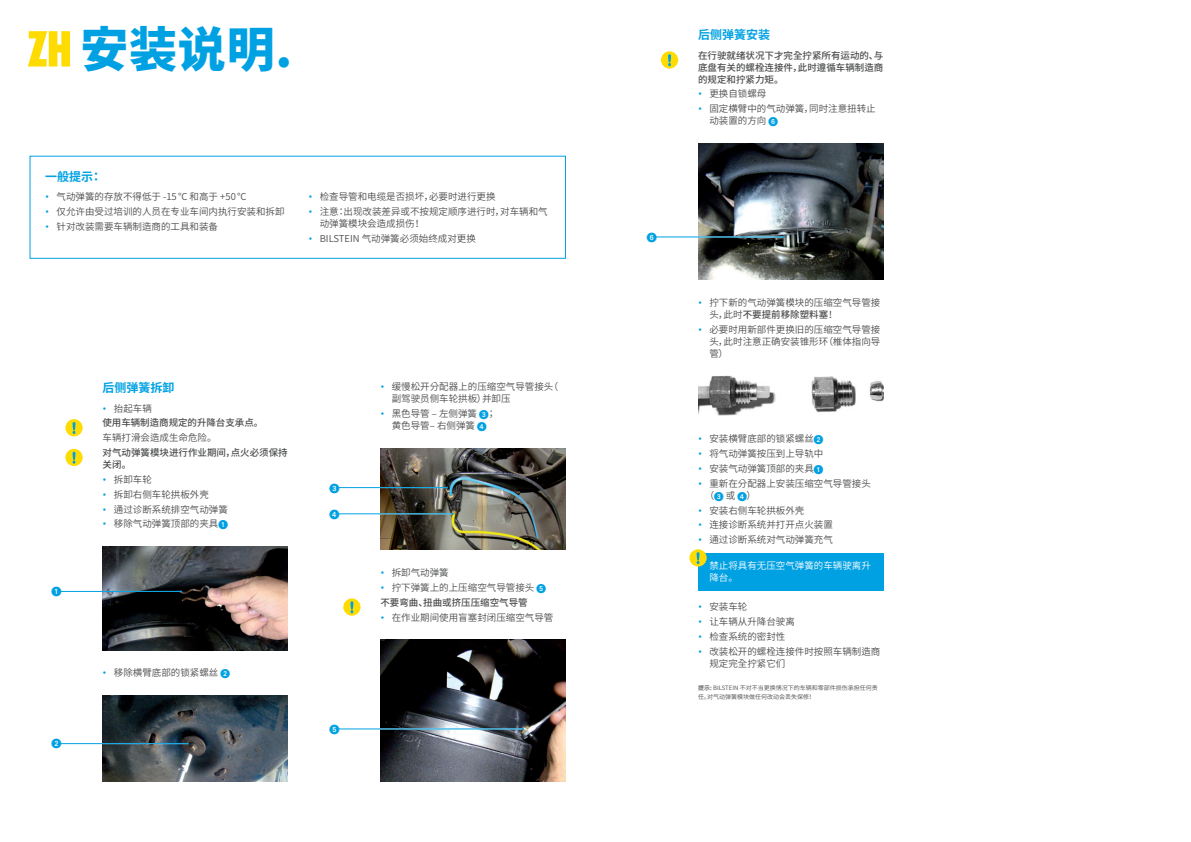
<style>
.page{position:relative;width:1191px;height:842px;background:#fff}
.page>*{position:absolute;margin:0;border:0;box-sizing:border-box;transform-origin:0 0}
.t1{font:900 48px "Noto Sans CJ Kkr";color:#00a1e3}
.t2{font:700 12px "Noto Sans CJ Kkr";color:#00a1e3}
.t3{font:10px "European Pi One";color:#00a1e3}
.t4{font:600 9.5px/12px "Noto Sans CJ Kkr";color:#4b4c4d}
.t5{font:500 9.5px/12px "Noto Sans CJ Kkr";color:#4b4c4d}
.t6{font:600 9.5px/12px "Noto Sans CJ Kkr";color:#fff}
.t7{font:600 6px/9px "Noto Sans CJ Kkr";color:#4b4c4d}
.s1{font-family:"Prenton RP Ultra Cond";font-weight:700;font-size:52px;color:#ffdc01}
.s2{font-family:"TK Type";font-weight:400;color:#00a1e3}
.s3{font-weight:600}
.s4{font-family:"European Pi One";font-weight:400;color:#00a1e3}
.s5{font-weight:500}
</style>
<div class="page">
<div style="left:698px;top:553px;width:185px;height:37px;background:#00a1e3"></div>
<div style="left:689px;top:549px;width:17px;height:17px;background:#ffdc01;border-radius:50%"></div>
<svg style="left:696px;top:552px;width:3px;height:12px"></svg>
<div style="left:65px;top:419px;width:18px;height:17px;background:#ffdc01;border-radius:50%"></div>
<svg style="left:72px;top:422px;width:4px;height:12px"></svg>
<div style="left:65px;top:449px;width:18px;height:17px;background:#ffdc01;border-radius:50%"></div>
<svg style="left:72px;top:452px;width:4px;height:12px"></svg>
<img style="left:103px;top:546px;width:185px;height:104px">
<hr style="left:59px;top:591px;width:122px;height:1px;background:#00a1e3">
<img style="left:103px;top:695px;width:185px;height:86px">
<hr style="left:59px;top:743px;width:129px;height:1px;background:#00a1e3">
<img style="left:380px;top:448px;width:186px;height:102px">
<hr style="left:337px;top:513px;width:115px;height:1px;background:#fff">
<hr style="left:337px;top:487px;width:110px;height:1px;background:#00a1e3">
<hr style="left:337px;top:514px;width:116px;height:1px;background:#00a1e3">
<div style="left:343px;top:598px;width:17px;height:18px;background:#ffdc01;border-radius:50%"></div>
<svg style="left:350px;top:601px;width:3px;height:12px"></svg>
<img style="left:380px;top:639px;width:186px;height:142px">
<hr style="left:337px;top:728px;width:185px;height:1px;background:#fff">
<hr style="left:337px;top:729px;width:186px;height:1px;background:#00a1e3">
<div style="left:661px;top:51px;width:17px;height:18px;background:#ffdc01;border-radius:50%"></div>
<svg style="left:668px;top:54px;width:3px;height:12px"></svg>
<img style="left:698px;top:143px;width:185px;height:137px">
<hr style="left:654px;top:236px;width:129px;height:1px;background:#fff">
<hr style="left:654px;top:237px;width:129px;height:1px;background:#00a1e3">
<img style="left:698px;top:376px;width:185px;height:40px">
<div style="left:30px;top:156px;width:536px;height:103px;border:1px solid #00a1e3"></div>
<h1 class="t1" style="left:29px;top:22px;width:265px"><span class="s1">ZH</span> 安装说明.</h1>
<p class="t2" style="left:45px;top:170px;width:58px">一般提示：</p>
<p class="t4" style="left:45px;top:191px;width:203px"><span class="s2">•</span> 气动弹簧的存放不得低于 -15°C 和高于 +50°C</p>
<p class="t4" style="left:45px;top:206px;width:241px"><span class="s2">•</span> 仅允许由受过培训的人员在专业车间内执行安装和拆卸</p>
<p class="t4" style="left:45px;top:221px;width:174px"><span class="s2">•</span> 针对改装需要车辆制造商的工具和装备</p>
<p class="t4" style="left:308px;top:191px;width:189px"><span class="s2">•</span> 检查导管和电缆是否损坏，必要时进行更换</p>
<p class="t4" style="left:320px;top:206px;width:229px;text-indent:-11px"><span class="s2">•</span> 注意：出现改装差异或不按规定顺序进行时，对车辆和气动弹簧模块会造成损伤！</p>
<p class="t4" style="left:308px;top:233px;width:169px"><span class="s2">•</span> BILSTEIN 气动弹簧必须始终成对更换</p>
<p class="t3" style="left:51px;top:586px;width:11px">1</p>
<p class="t3" style="left:51px;top:738px;width:11px">2</p>
<p class="t2" style="left:103px;top:381px;width:73px">后侧弹簧拆卸</p>
<p class="t5" style="left:102px;top:401px;width:162px;line-height:14.8px"><span class="s2">•</span> <span class="s3">抬起车辆<br></span>使用车辆制造商规定的升降台支承点。</p>
<p class="t4" style="left:103px;top:432px;width:116px">车辆打滑会造成生命危险。</p>
<p class="t5" style="left:102px;top:447px;width:187px">对气动弹簧模块进行作业期间，点火必须保持关闭。</p>
<p class="t4" style="left:103px;top:474px;width:51px"><span class="s2">•</span> 拆卸车轮</p>
<p class="t4" style="left:103px;top:488px;width:108px"><span class="s2">•</span> 拆卸右侧车轮拱板外壳</p>
<p class="t4" style="left:103px;top:503px;width:127px"><span class="s2">•</span> 通过诊断系统排空气动弹簧</p>
<p class="t4" style="left:103px;top:518px;width:127px"><span class="s2">•</span> 移除气动弹簧顶部的夹具<span class="s4">1</span></p>
<p class="t4" style="left:103px;top:667px;width:129px"><span class="s2">•</span> 移除横臂底部的锁紧螺丝 <span class="s4">2</span></p>
<p class="t3" style="left:329px;top:483px;width:11px">3</p>
<p class="t3" style="left:329px;top:509px;width:11px">4</p>
<p class="t3" style="left:329px;top:723px;width:11px">5</p>
<p class="t4" style="left:392px;top:381px;width:168px;text-indent:-11px"><span class="s2">•</span> 缓慢松开分配器上的压缩空气导管接头（副驾驶员侧车轮拱板）并卸压</p>
<p class="t4" style="left:380px;top:408px;width:117px;text-align:center"><span class="s2">•</span> 黑色导管 – 左侧弹簧 <span class="s4">3</span>；黄色导管– 右侧弹簧 <span class="s4">4</span></p>
<p class="t4" style="left:380px;top:567px;width:70px"><span class="s2">•</span> 拆卸气动弹簧</p>
<p class="t5" style="left:380px;top:580px;width:167px;line-height:14.8px"><span class="s2">•</span> <span class="s3">拧下弹簧上的上压缩空气导管接头</span> <span class="s4">5</span>不要弯曲、扭曲或挤压压缩空气导管</p>
<p class="t4" style="left:380px;top:611px;width:174px"><span class="s2">•</span> 在作业期间使用盲塞封闭压缩空气导管</p>
<p class="t2" style="left:698px;top:28px;width:73px">后侧弹簧安装</p>
<p class="t5" style="left:698px;top:49px;width:187px;text-align:justify">在行驶就绪状况下才完全拧紧所有运动的、与底盘有关的螺栓连接件，此时遵循车辆制造商的规定和拧紧力矩。</p>
<p class="t4" style="left:698px;top:88px;width:70px"><span class="s2">•</span> 更换自锁螺母</p>
<p class="t4" style="left:709px;top:103px;width:168px;text-indent:-11px"><span class="s2">•</span> 固定横臂中的气动弹簧，同时注意扭转止动装置的方向 <span class="s4">6</span></p>
<p class="t3" style="left:647px;top:232px;width:11px">6</p>
<p class="t4" style="left:709px;top:297px;width:172px;text-indent:-11px"><span class="s2">•</span> 拧下新的气动弹簧模块的压缩空气导管接头，此时<span class="s5">不要提前移除塑料塞</span>！</p>
<p class="t4" style="left:709px;top:324px;width:172px;text-align:justify;text-indent:-11px"><span class="s2">•</span> 必要时用新部件更换旧的压缩空气导管接头，此时注意正确安装锥形环（椎体指向导管）</p>
<p class="t4" style="left:698px;top:433px;width:127px"><span class="s2">•</span> 安装横臂底部的锁紧螺丝<span class="s4">2</span></p>
<p class="t4" style="left:698px;top:448px;width:127px"><span class="s2">•</span> 将气动弹簧按压到上导轨中</p>
<p class="t4" style="left:698px;top:463px;width:127px"><span class="s2">•</span> 安装气动弹簧顶部的夹具<span class="s4">1</span></p>
<p class="t4" style="left:705px;top:477px;width:167px;text-indent:-7px"><span class="s2">•</span> 重新在分配器上安装压缩空气导管接头（<span class="s4">3</span> 或 <span class="s4">4</span>）</p>
<p class="t4" style="left:698px;top:504px;width:108px"><span class="s2">•</span> 安装右侧车轮拱板外壳</p>
<p class="t4" style="left:698px;top:519px;width:136px"><span class="s2">•</span> 连接诊断系统并打开点火装置</p>
<p class="t4" style="left:698px;top:534px;width:136px"><span class="s2">•</span> 通过诊断系统对气动弹簧充气</p>
<p class="t6" style="left:709px;top:560px;width:163px">禁止将具有无压空气弹簧的车辆驶离升降台。</p>
<p class="t4" style="left:698px;top:601px;width:51px"><span class="s2">•</span> 安装车轮</p>
<p class="t4" style="left:698px;top:616px;width:98px"><span class="s2">•</span> 让车辆从升降台驶离</p>
<p class="t4" style="left:698px;top:631px;width:89px"><span class="s2">•</span> 检查系统的密封性</p>
<p class="t4" style="left:709px;top:646px;width:172px;text-indent:-11px"><span class="s2">•</span> 改装松开的螺栓连接件时按照车辆制造商规定完全拧紧它们</p>
<p class="t7" style="left:698px;top:683px;width:181px"><span class="s5">提示:</span> BILSTEIN 不对不当更换情况下的车辆和零部件损伤承担任何责任。对气动弹簧模块做任何改动会丢失保修！</p>
</div>
